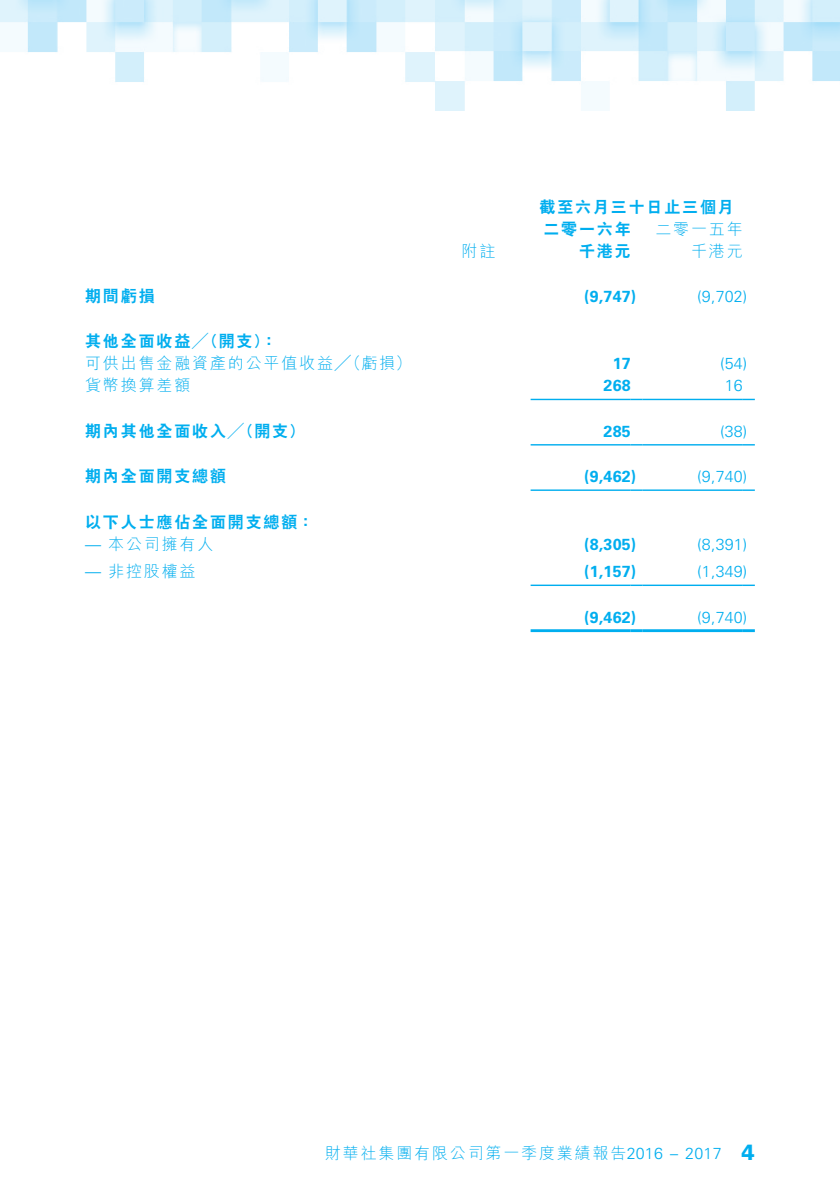
<style>
.page{position:relative;width:840px;height:1191px;background:#fff}
.page>*{position:absolute;margin:0;border:0;box-sizing:border-box;transform-origin:0 0}
.t1{font:900 22px "Univers LT Std";color:#00aeef;scale:.9 1}
._15_Table_Stub{font:300 16px "M Hei HK";letter-spacing:.115em;color:#00aeef}
._15_Table_Stub-2{font:800 16px "C Hei 2 HK";letter-spacing:.115em;color:#00aeef}
._31_table_tab_6pt{font:300 16px "Univers LT Std";letter-spacing:.015em;color:#00aeef}
._31_table_tab_6pt-2{font:700 16px "Univers LT Std";letter-spacing:.015em;color:#00aeef}
._31_table_tab_6pt-3{font:800 16px "C Hei 2 HK";letter-spacing:.115em;color:#00aeef}
._31_table_tab_6pt-4{font:300 16px "M Hei HK";letter-spacing:.115em;color:#00aeef}
.s1{font-family:"Univers LT Std"}
</style>
<div class="page">
<img style="left:0;top:0;width:839px;height:110px">
<hr style="left:530px;top:399px;width:100px;height:1px;background:#00aeef">
<svg style="left:630px;top:399px;width:12px;height:1px"></svg>
<hr style="left:642px;top:399px;width:100px;height:1px;background:#00aeef">
<svg style="left:742px;top:399px;width:12px;height:1px"></svg>
<hr style="left:530px;top:444px;width:100px;height:1px;background:#00aeef">
<svg style="left:630px;top:444px;width:12px;height:1px"></svg>
<hr style="left:642px;top:444px;width:100px;height:1px;background:#00aeef">
<svg style="left:742px;top:444px;width:12px;height:1px"></svg>
<hr style="left:530px;top:489px;width:100px;height:2px;background:#00aeef">
<svg style="left:630px;top:489px;width:12px;height:2px"></svg>
<hr style="left:642px;top:489px;width:100px;height:2px;background:#00aeef">
<svg style="left:742px;top:489px;width:12px;height:2px"></svg>
<hr style="left:530px;top:584px;width:100px;height:2px;background:#00aeef">
<svg style="left:630px;top:584px;width:12px;height:2px"></svg>
<hr style="left:642px;top:584px;width:100px;height:2px;background:#00aeef">
<svg style="left:742px;top:584px;width:12px;height:2px"></svg>
<hr style="left:530px;top:629px;width:100px;height:3px;background:#00aeef">
<svg style="left:630px;top:629px;width:12px;height:3px"></svg>
<hr style="left:642px;top:629px;width:100px;height:3px;background:#00aeef">
<svg style="left:742px;top:629px;width:12px;height:3px"></svg>
<p class="_31_table_tab_6pt-3" style="left:539px;top:196px;width:196px">截至六月三十日止三個月</p>
<p class="_31_table_tab_6pt-4" style="left:655px;top:218px;width:89px">二零一五年</p>
<p class="_31_table_tab_6pt-3" style="left:543px;top:218px;width:89px">二零一六年</p>
<p class="_31_table_tab_6pt-4" style="left:461px;top:240px;width:35px">附註</p>
<p class="_31_table_tab_6pt-3" style="left:578px;top:241px;width:53px">千港元</p>
<p class="_31_table_tab_6pt-4" style="left:690px;top:240px;width:53px">千港元</p>
<p class="_15_Table_Stub-2" style="left:85px;top:285px;width:71px">期間虧損</p>
<p class="_15_Table_Stub-2" style="left:85px;top:330px;width:193px">其他全面收益╱（開支：(</p>
<p class="_31_table_tab_6pt-2" style="left:584px;top:287px;width:53px">)9,747(</p>
<p class="_31_table_tab_6pt" style="left:696px;top:287px;width:52px">)9,702(</p>
<p class="_15_Table_Stub" style="left:85px;top:352px;width:328px">可供出售金融資產的公平值收益╱（虧損(</p>
<p class="_31_table_tab_6pt-2" style="left:612px;top:354px;width:20px">17</p>
<p class="_31_table_tab_6pt" style="left:719px;top:354px;width:29px">)54(</p>
<p class="_15_Table_Stub" style="left:85px;top:374px;width:107px">貨幣換算差額</p>
<p class="_31_table_tab_6pt-2" style="left:603px;top:376px;width:29px">268</p>
<p class="_31_table_tab_6pt" style="left:724px;top:376px;width:20px">16</p>
<p class="_15_Table_Stub-2" style="left:85px;top:420px;width:221px">期內其他全面收入╱（開支(</p>
<p class="_31_table_tab_6pt-2" style="left:603px;top:422px;width:29px">285</p>
<p class="_31_table_tab_6pt" style="left:719px;top:421px;width:29px">)38(</p>
<p class="_15_Table_Stub-2" style="left:85px;top:465px;width:142px">期內全面開支總額</p>
<p class="_15_Table_Stub-2" style="left:85px;top:511px;width:230px">以下人士應佔全面開支總額：</p>
<p class="_31_table_tab_6pt-2" style="left:584px;top:467px;width:53px">)9,462(</p>
<p class="_31_table_tab_6pt" style="left:696px;top:467px;width:52px">)9,740(</p>
<p class="_15_Table_Stub" style="left:85px;top:533px;width:130px"><span class="s1">—</span> 本公司擁有人</p>
<p class="_31_table_tab_6pt-2" style="left:584px;top:535px;width:53px">)8,305(</p>
<p class="_31_table_tab_6pt" style="left:696px;top:534px;width:52px">)8,391(</p>
<p class="_15_Table_Stub" style="left:85px;top:560px;width:112px"><span class="s1">—</span> 非控股權益</p>
<p class="_31_table_tab_6pt-2" style="left:584px;top:562px;width:53px">)1,157(</p>
<p class="_31_table_tab_6pt" style="left:696px;top:562px;width:52px">)1,349(</p>
<p class="_31_table_tab_6pt-2" style="left:584px;top:607px;width:53px">)9,462(</p>
<p class="_31_table_tab_6pt" style="left:696px;top:607px;width:52px">)9,740(</p>
<p class="_15_Table_Stub" style="left:325px;top:1142px;width:398px">財華社集團有限公司第一季度業績報告<span class="s1">2016 – 2017</span></p>
<h1 class="t1" style="left:741px;top:1137px;width:16px">4</h1>
</div>
